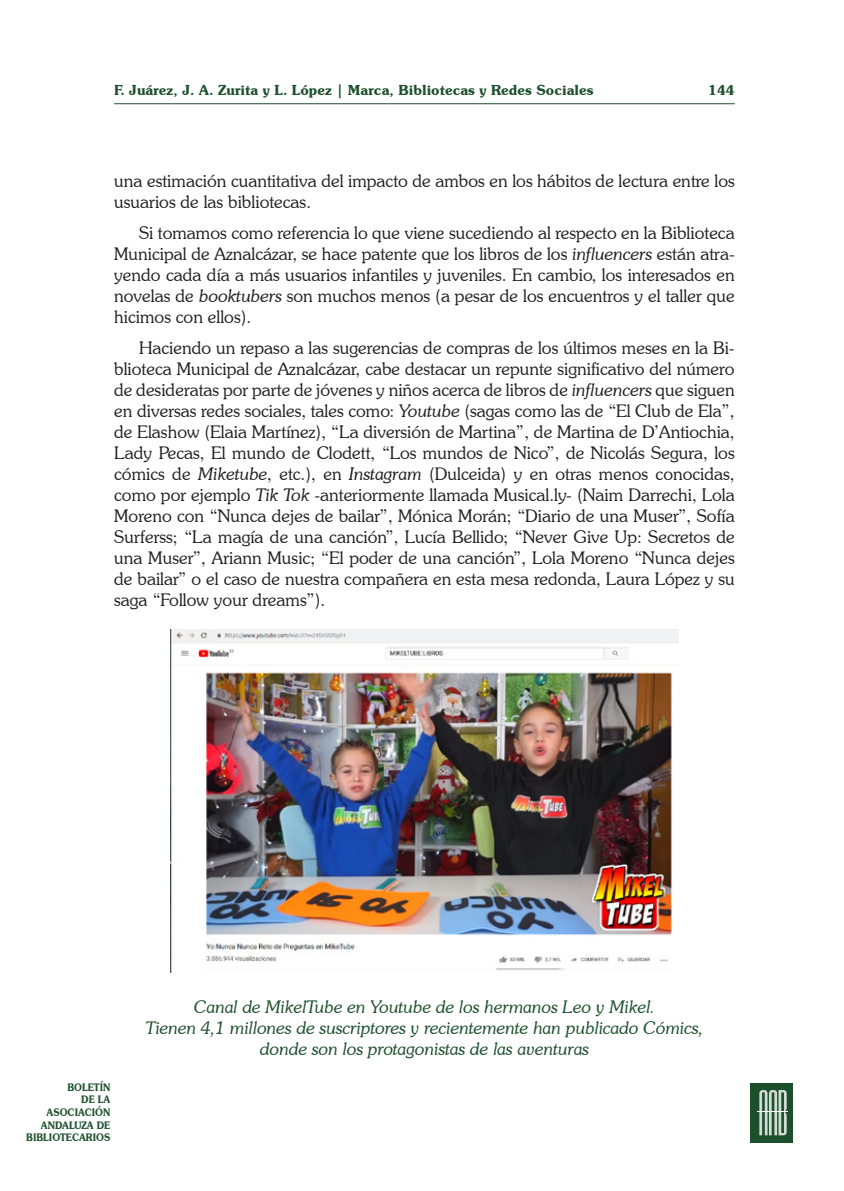
<style>
.page{position:relative;width:844px;height:1191px;background:#fff}
.page>*{position:absolute;margin:0;border:0;box-sizing:border-box;transform-origin:0 0}
.t1{font:300 17.5px/21px "Souvenir IT Cby BT";color:#231f20;text-align:justify}
.t2{font:italic 300 17.5px/21px "Souvenir IT Cby BT";color:#1c4f2b;text-align:center}
.t3{font:600 14px "Souvenir IT Cby BT";color:#1c4f2b}
.t4{font:600 10.5px/12.6px "Souvenir IT Cby BT";color:#1c4f2b;text-align:right;scale:.88 1}
.s1{font-style:italic}
</style>
<div class="page">
<div style="left:750px;top:1083px;width:42px;height:59px;background:#1c4f2b"></div>
<svg style="left:759px;top:1090px;width:27px;height:45px"></svg>
<hr style="left:756px;top:1111px;width:31px;height:1px;background:#fff">
<hr style="left:114px;top:103px;width:620px;height:1px;background:#1c4f2b">
<img style="left:170px;top:629px;width:508px;height:343px">
<p class="t3" style="left:114px;top:81px;width:481px">F. Juárez, J. A. Zurita y L. López | Marca, Bibliotecas y Redes Sociales</p>
<p class="t3" style="left:708px;top:81px;width:28px">144</p>
<p class="t1" style="left:114px;top:170px;width:622px">una estimación cuantitativa del impacto de ambos en los hábitos de lectura entre los usuarios de las bibliotecas.</p>
<p class="t1" style="left:114px;top:222px;width:622px;text-indent:25px">Si tomamos como referencia lo que viene sucediendo al respecto en la Biblioteca Municipal de Aznalcázar, se hace patente que los libros de los <span class="s1">influencers</span> están atra&shy;yendo cada día a más usuarios infantiles y juveniles. En cambio, los interesados en novelas de <span class="s1">booktubers</span> son muchos menos (a pesar de los encuentros y el taller que hicimos con ellos).</p>
<p class="t1" style="left:114px;top:337px;width:622px;text-indent:25px">Haciendo un repaso a las sugerencias de compras de los últimos meses en la Bi&shy;blioteca Municipal de Aznalcázar, cabe destacar un repunte significativo del número de desideratas por parte de jóvenes y niños acerca de libros de <span class="s1">influencers</span> que siguen en diversas redes sociales, tales como: <span class="s1">Youtube</span> (sagas como las de “El Club de Ela”, de Elashow (Elaia Martínez), “La diversión de Martina”, de Martina de D’Antiochia, Lady Pecas, El mundo de Clodett, “Los mundos de Nico”, de Nicolás Segura, los cómics de <span class="s1">Miketube</span>, etc.), en <span class="s1">Instagram</span> (Dulceida) y en otras menos conocidas, como por ejemplo <span class="s1">Tik Tok</span> -anteriormente llamada Musical.ly- (Naim Darrechi, Lola Moreno con “Nunca dejes de bailar”, Mónica Morán; “Diario de una Muser”, Sofía Surferss; “La magía de una canción”, Lucía Bellido; “Never Give Up: Secretos de una Muser”, Ariann Music; “El poder de una canción”, Lola Moreno “Nunca dejes de bailar” o el caso de nuestra compañera en esta mesa redonda, Laura López y su saga “Follow your dreams”).</p>
<p class="t4" style="left:26px;top:1080px;width:97px">BOLETÍN<br>DE LA<br>ASOCIACIÓN<br>ANDALUZA DE<br>BIBLIOTECARIOS</p>
<p class="t2" style="left:146px;top:996px;width:559px">Canal de MikelTube en Youtube de los hermanos Leo y Mikel.<br>Tienen 4,1 millones de suscriptores y recientemente han publicado Cómics, donde son los protagonistas de las aventuras</p>
</div>
